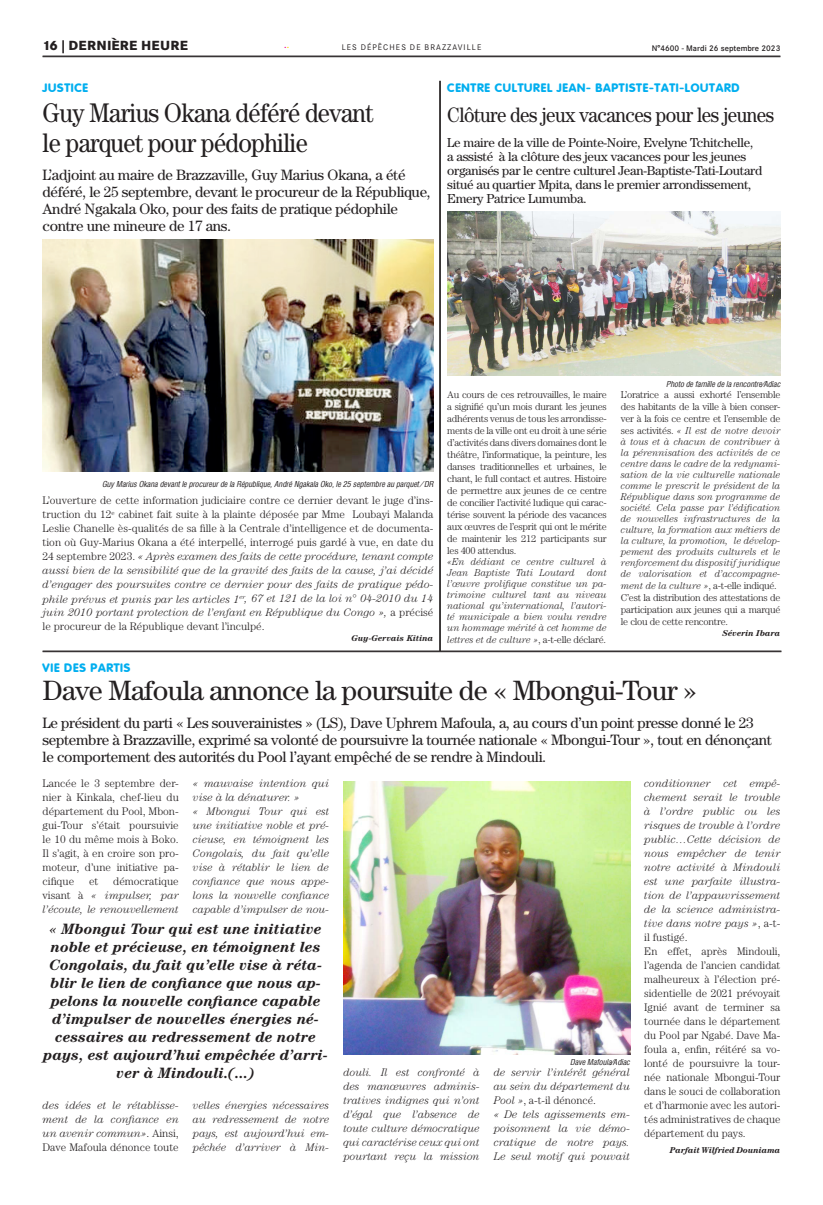
<style>
.page{position:relative;width:823px;height:1205px;background:#fff}
.page>*{position:absolute;margin:0;border:0;box-sizing:border-box;transform-origin:0 0}
.t1{font:28px "Century";letter-spacing:-.025em;color:#231f20}
.t2{font:27px/30px "Century";letter-spacing:-.025em;color:#231f20;scale:.9 1}
.t3{font:21px "Century";letter-spacing:-.025em;color:#231f20;scale:.9 1}
.t4{font:15px/17px "Century";letter-spacing:-.02em;color:#231f20}
.t5{font:italic 700 15px/18px "Century";color:#231f20;text-align:center}
.t6{font:13px/14px "Century";letter-spacing:-.02em;color:#231f20}
.t7{font:800 13px "Corporate SBQ";letter-spacing:.02em;color:#231f20}
.t8{font:800 12px "Corporate Rounded";letter-spacing:.06em;color:#00aeef}
.t9{font:300 11px/14px "Century";color:#231f20;text-align:justify}
.t10{font:italic 300 11px/14px "Century";color:#231f20;text-align:justify}
.t11{font:11px "Century";color:#ed028c}
.t12{font:300 10px/12px "Century";letter-spacing:-.025em;color:#231f20;text-align:justify}
.t13{font:italic 300 10px/11px "Century";color:#231f20;text-align:justify;scale:.95 1}
.t14{font:italic 700 8.5px "Century";color:#231f20}
.t15{font:italic 8px "Corporate Condensed";color:#231f20}
.t16{font:500 8px "Corporate SBQ";color:#231f20}
.t17{font:8px "Corporate SBQ";letter-spacing:.135em;color:#231f20}
.s1{color:#ffd500}
.s2{font-style:italic}
.s3{font-style:normal}
</style>
<div class="page">
<hr style="left:43px;top:56px;width:737px;height:1px;background:#231f20">
<img style="left:343px;top:781px;width:286px;height:273px">
<img style="left:43px;top:240px;width:390px;height:231px">
<hr style="left:43px;top:651px;width:738px;height:1px;background:#231f20">
<hr style="left:439px;top:81px;width:1px;height:570px;background:#231f20">
<hr style="left:440px;top:81px;width:1px;height:570px;background:#231f20">
<img style="left:447px;top:211px;width:333px;height:164px">
<p class="t7" style="left:43px;top:38px;width:147px">16 | DERNIÈRE HEURE</p>
<p class="t17" style="left:341px;top:43px;width:141px">LES DÉPÊCHES DE BRAZZAVILLE</p>
<p class="t16" style="left:651px;top:43px;width:130px">N°4600 - Mardi 26 septembre 2023</p>
<p class="t11" style="left:284px;top:38px;width:7px">.<span class="s1">.</span></p>
<p class="t8" style="left:43px;top:81px;width:47px">JUSTICE</p>
<h2 class="t2" style="left:43px;top:97px;width:369px">Guy Marius Okana déféré devant le parquet pour pédophilie</h2>
<h3 class="t4" style="left:43px;top:167px;width:389px">L’adjoint au maire de Brazzaville, Guy Marius Okana, a été déféré, le 25 septembre, devant le procureur de la République, André Ngakala Oko, pour des faits de pratique pédophile contre une mineure de 17 ans.</h3>
<p class="t8" style="left:447px;top:81px;width:293px">CENTRE CULTUREL JEAN- BAPTISTE-TATI-LOUTARD</p>
<h3 class="t3" style="left:447px;top:103px;width:364px">Clôture des jeux vacances pour les jeunes</h3>
<p class="t6" style="left:447px;top:136px;width:316px">Le maire de la ville de Pointe-Noire, Evelyne Tchitchelle, a assisté à la clôture des jeux vacances pour les jeunes organisés par le centre culturel Jean-Baptiste-Tati-Loutard situé au quartier Mpita, dans le premier arrondissement, Emery Patrice Lumumba.</p>
<p class="t15" style="left:102px;top:479px;width:333px">Guy Marius Okana devant le procureur de la République, André Ngakala Oko, le 25 septembre au parquet / DR</p>
<p class="t9" style="left:43px;top:493px;width:392px">L’ouverture de cette information judiciaire contre ce dernier devant le juge d’ins&shy;truction du 12<sup>e</sup> cabinet fait suite à la plainte déposée par Mme Loubayi Malanda Leslie Chanelle ès-qualités de sa fille à la Centrale d’intelligence et de documenta&shy;tion où Guy-Marius Okana a été interpellé, interrogé puis gardé à vue, en date du 24 septembre 2023. <span class="s2">« Après examen des faits de cette procédure, tenant compte aussi bien de la sensibilité que de la gravité des faits de la cause, j’ai décidé d’engager des poursuites contre ce dernier pour des faits de pratique pédo&shy;phile prévus et punis par les articles 1</span><sup>er</sup><span class="s2">, 67 et 121 de la loi n° 04-2010 du 14 juin 2010 portant protection de l’enfant en République du Congo »,</span> a précisé le procureur de la République devant l’inculpé.</p>
<p class="t14" style="left:351px;top:634px;width:83px">Guy-Gervais Kitina</p>
<p class="t12" style="left:447px;top:388px;width:161px">Au cours de ces retrouvailles, le maire a signifié qu’un mois durant les jeunes adhérents venus de tous les arrondisse&shy;ments de la ville ont eu droit à une série d’activités dans divers domaines dont le théâtre, l’informatique, la peinture, les danses traditionnelles et urbaines, le chant, le full contact et autres. Histoire de permettre aux jeunes de ce centre de concilier l’activité ludique qui carac&shy;térise souvent la période des vacances aux œuvres de l’esprit qui ont le mérite de maintenir les 212 participants sur les 400 attendus.</p>
<p class="t13" style="left:447px;top:556px;width:169px">«En dédiant ce centre culturel à Jean Baptiste Tati Loutard dont l’œuvre prolifique constitue un pa&shy;trimoine culturel tant au niveau national qu’international, l’autori&shy;té municipale a bien voulu rendre un hommage mérité à cet homme de</p>
<p class="t13" style="left:447px;top:634px;width:168px">lettres et de culture »<span class="s3">, a-t-elle déclaré.</span></p>
<p class="t15" style="left:665px;top:379px;width:116px">Photo de famille de la rencontre/Adiac</p>
<p class="t12" style="left:620px;top:388px;width:161px">L’oratrice a aussi exhorté l’ensemble des habitants de la ville à bien conser&shy;ver à la fois ce centre et l’ensemble de ses activités. <span class="s2">« Il est de notre devoir</span></p>
<p class="t13" style="left:620px;top:436px;width:169px">à tous et à chacun de contribuer à la pérennisation des activités de ce centre dans le cadre de la redynami&shy;sation de la vie culturelle nationale comme le prescrit le président de la République dans son programme de société. Cela passe par l’édification de nouvelles infrastructures de la culture, la formation aux métiers de la culture, la promotion, le dévelop&shy;pement des produits culturels et le renforcement du dispositif juridique de valorisation et d’accompagne-</p>
<p class="t12" style="left:620px;top:579px;width:161px;text-align:left"><span class="s2">ment de la culture »</span>, a-t-elle indiqué.<br>C’est la distribution des attestations de participation aux jeunes qui a marqué le clou de cette rencontre.</p>
<p class="t14" style="left:722px;top:628px;width:60px">Séverin Ibara</p>
<p class="t8" style="left:43px;top:661px;width:89px">VIE DES PARTIS</p>
<h1 class="t1" style="left:43px;top:674px;width:655px">Dave Mafoula annonce la poursuite de « Mbongui-Tour »</h1>
<p class="t4" style="left:43px;top:714px;width:730px">Le président du parti « Les souverainistes » (LS), Dave Uphrem Mafoula, a, au cours d’un point presse donné le 23 septembre à Brazzaville, exprimé sa volonté de poursuivre la tournée nationale « Mbongui-Tour », tout en dénonçant le comportement des autorités du Pool l’ayant empêché de se rendre à Mindouli.</p>
<p class="t9" style="left:43px;top:776px;width:138px">Lancée le 3 septembre der&shy;nier à Kinkala, chef-lieu du département du Pool, Mbon&shy;gui-Tour s’était poursuivie le 10 du même mois à Boko.<br>Il s’agit, à en croire son pro&shy;moteur, d’une initiative pa&shy;cifique</p>
<p class="t10" style="left:43px;top:874px;width:138px;text-indent:71px"><span class="s3">démocratique visant à</span> « impulser, par l’écoute, le renouvellement</p>
<p class="t9" style="left:89px;top:874px;width:11px">et</p>
<p class="t10" style="left:193px;top:776px;width:138px;text-align:left">« mauvaise intention qui vise à la dénaturer. »<br>« Mbongui Tour qui est une initiative noble et pré&shy;cieuse, en témoignent les<br>Congolais, du fait qu’elle vise à rétablir le lien de confiance que nous appe&shy;lons la nouvelle confiance capable d’impulser de nou-</p>
<p class="t5" style="left:43px;top:919px;width:286px">« Mbongui Tour qui est une initiative noble et précieuse, en témoignent les Congolais, du fait qu’elle vise à réta&shy;blir le lien de confiance que nous ap&shy;pelons la nouvelle confiance capable d’impulser de nouvelles énergies né&shy;cessaires au redressement de notre pays, est aujourd’hui empêchée d’arri&shy;ver à Mindouli.(...)</p>
<p class="t10" style="left:43px;top:1098px;width:138px">des idées et le rétablisse&shy;ment de la confiance en un avenir commun»<span class="s3">. Ainsi, Dave Mafoula dénonce toute</span></p>
<p class="t10" style="left:193px;top:1098px;width:138px">velles énergies nécessaires au redressement de notre pays, est aujourd’hui em&shy;pêchée d’arriver à Min-</p>
<p class="t15" style="left:570px;top:1057px;width:61px">Dave Mafoula/Adiac</p>
<p class="t10" style="left:343px;top:1065px;width:138px">douli. Il est confronté à des manœuvres adminis&shy;tratives indignes qui n’ont d’égal que l’absence de toute culture démocratique qui caractérise ceux qui ont pourtant reçu la mission</p>
<p class="t10" style="left:493px;top:1065px;width:138px;text-align:left">de servir l’intérêt général au sein du département du<br>Pool »<span class="s3">, a-t-il dénoncé.<br></span>« De tels agissements em&shy;poisonnent la vie démo&shy;cratique de notre pays.<br>Le seul motif qui pouvait</p>
<p class="t9" style="left:643px;top:776px;width:138px;text-align:left"><span class="s2">conditionner cet empê&shy;chement serait le trouble à l’ordre public ou les risques de trouble à l’ordre public…Cette décision de nous empêcher de tenir notre activité à Mindouli est une parfaite illustra&shy;tion de l’appauvrissement de la science administra&shy;tive dans notre pays »</span>, a-t&shy;il fustigé.<br>En effet, après Mindouli, l’agenda de l’ancien candidat malheureux à l’élection pré&shy;sidentielle de 2021 prévoyait<br>Ignié avant de terminer sa tournée dans le département du Pool par Ngabé. Dave Ma&shy;foula a, enfin, réitéré sa vo&shy;lonté de poursuivre la tour&shy;née nationale Mbongui-Tour dans le souci de collaboration et d’harmonie avec les autori&shy;tés administratives de chaque département du pays.</p>
<p class="t14" style="left:669px;top:1145px;width:112px">Parfait Wilfried Douniama</p>
</div>
